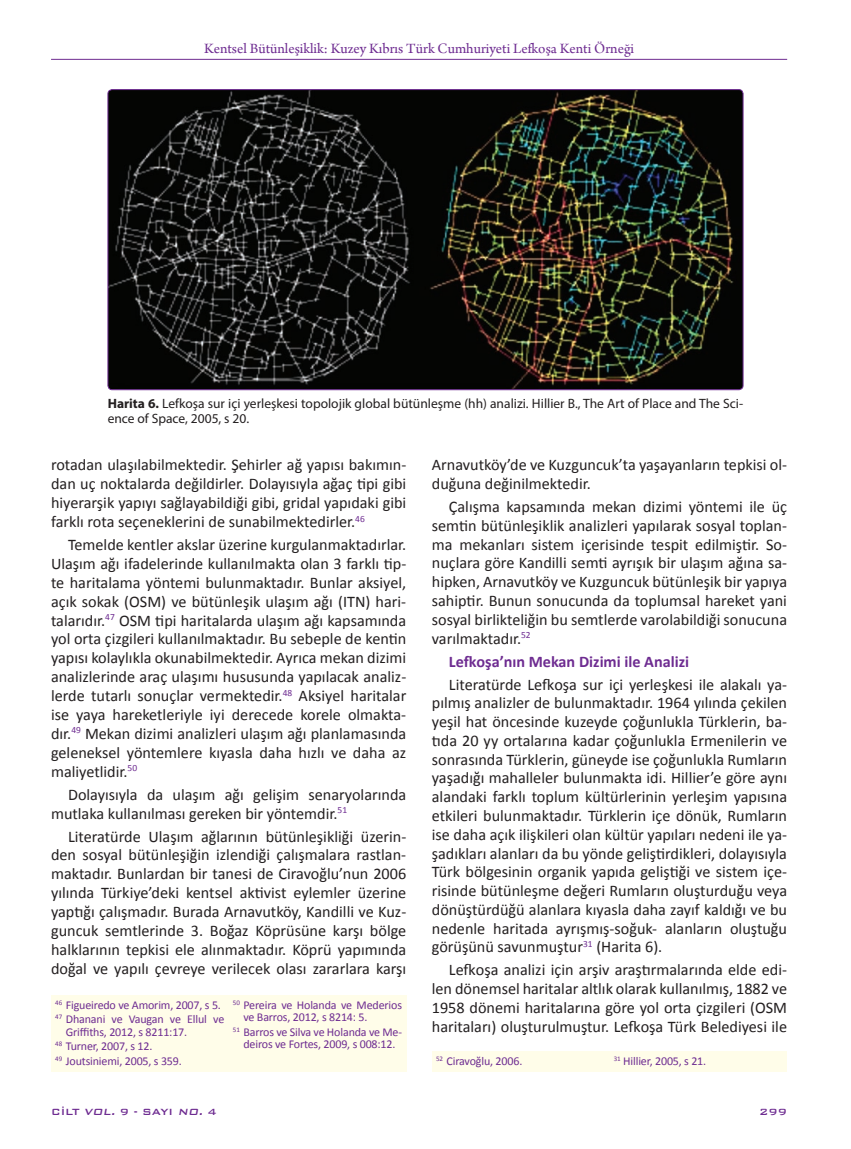
<style>
.page{position:relative;width:851px;height:1149px;background:#fff}
.page>*{position:absolute;margin:0;border:0;box-sizing:border-box;transform-origin:0 0}
.t1{font:16.2px/18.8px "Calibri";color:#231f20;text-align:justify}
.t2{font:700 16.2px "Calibri";color:#6e2c91}
.t3{font:15px "Arno Pro";color:#6e2c91}
.t4{font:13.5px/15px "Myriad Pro";color:#231f20}
.t5{font:12px/14.5px "Calibri";letter-spacing:-.015em;color:#6e2c91}
.t6{font:500 12px "Bank Gothic BT";color:#6e2c91}
.s1{font-weight:700}
.s2{font-style:italic}
</style>
<div class="page">
<hr style="left:51px;top:59px;width:736px;height:1px;background:#6e2c91">
<div style="left:51px;top:995px;width:178px;height:76px;background:#fffde9"></div>
<div style="left:432px;top:1051px;width:177px;height:20px;background:#fffde9"></div>
<div style="left:229px;top:995px;width:177px;height:76px;background:#fffde9"></div>
<div style="left:609px;top:1051px;width:178px;height:20px;background:#fffde9"></div>
<img style="left:108px;top:90px;width:635px;height:299px">
<p class="t3" style="left:204px;top:40px;width:431px">Kentsel Bütünleşiklik: Kuzey Kıbrıs Türk Cumhuriyeti Lefkoşa Kenti Örneği</p>
<p class="t4" style="left:108px;top:395px;width:637px"><span class="s1">Harita 6.</span> Lefkoşa sur içi yerleşkesi topolojik global bütünleşme (hh) analizi. Hillier B., The Art of Place and The Sci&shy;ence of Space, 2005, s 20.</p>
<p class="t1" style="left:51px;top:454px;width:357px">rotadan ulaşılabilmektedir. Şehirler ağ yapısı bakımın&shy;dan uç noktalarda değildirler. Dolayısıyla ağaç tipi gibi hiyerarşik yapıyı sağlayabildiği gibi, gridal yapıdaki gibi farklı rota seçeneklerini de sunabilmektedirler.<sup>46</sup></p>
<p class="t1" style="left:51px;top:534px;width:357px;text-indent:17px">Temelde kentler akslar üzerine kurgulanmaktadırlar.<br>Ulaşım ağı ifadelerinde kullanılmakta olan 3 farklı tip&shy;te haritalama yöntemi bulunmaktadır. Bunlar aksiyel, açık sokak (OSM) ve bütünleşik ulaşım ağı (ITN) hari&shy;talarıdır.<sup>47</sup> OSM tipi haritalarda ulaşım ağı kapsamında yol orta çizgileri kullanılmaktadır. Bu sebeple de kentin yapısı kolaylıkla okunabilmektedir. Ayrıca mekan dizimi analizlerinde araç ulaşımı hususunda yapılacak analiz&shy;lerde tutarlı sonuçlar vermektedir.<sup>48</sup> Aksiyel haritalar ise yaya hareketleriyle iyi derecede korele olmakta&shy;dır.<sup>49</sup> Mekan dizimi analizleri ulaşım ağı planlamasında geleneksel yöntemlere kıyasla daha hızlı ve daha az maliyetlidir.<sup>50</sup></p>
<p class="t1" style="left:51px;top:783px;width:357px;text-indent:17px">Dolayısıyla da ulaşım ağı gelişim senaryolarında mutlaka kullanılması gereken bir yöntemdir.<sup>51</sup></p>
<p class="t1" style="left:51px;top:825px;width:357px;text-indent:17px">Literatürde Ulaşım ağlarının bütünleşikliği üzerin&shy;den sosyal bütünleşiğin izlendiği çalışmalara rastlan&shy;maktadır. Bunlardan bir tanesi de Ciravoğlu’nun 2006 yılında Türkiye’deki kentsel aktivist eylemler üzerine yaptığı çalışmadır. Burada Arnavutköy, Kandilli ve Kuz&shy;guncuk semtlerinde 3. Boğaz Köprüsüne karşı bölge halklarının tepkisi ele alınmaktadır. Köprü yapımında doğal ve yapılı çevreye verilecek olası zararlara karşı</p>
<p class="t5" style="left:55px;top:996px;width:170px"><sup>46</sup> Figueiredo ve Amorim, 2007, s 5.<br><sup>47</sup> Dhanani ve Vaugan ve Ellul ve</p>
<p class="t5" style="left:55px;top:1023px;width:133px;text-indent:10px">Griffiths, 2012, s 8211:17.<br><sup>48</sup> Turner, 2007, s 12.<br><sup>49</sup> Joutsiniemi, 2005, s 359.</p>
<p class="t5" style="left:243px;top:997px;width:160px;line-height:12.5px;text-indent:-10px"><sup>50</sup> Pereira ve Holanda ve Mederios ve Barros, 2012, s 8214: 5.</p>
<p class="t5" style="left:233px;top:1024px;width:171px;line-height:12.5px;text-align:center"><sup>51</sup> Barros ve Silva ve Holanda ve Me&shy;deiros ve Fortes, 2009, s 008:12.</p>
<p class="t6" style="left:51px;top:1104px;width:167px">CİLT <span class="s2">VOL.</span> 9 - SAYI <span class="s2">NO.</span> 4</p>
<p class="t1" style="left:432px;top:455px;width:357px">Arnavutköy’de ve Kuzguncuk’ta yaşayanların tepkisi ol&shy;duğuna değinilmektedir.</p>
<p class="t1" style="left:432px;top:496px;width:356px;text-indent:17px">Çalışma kapsamında mekan dizimi yöntemi ile üç semtin bütünleşiklik analizleri yapılarak sosyal toplan&shy;ma mekanları sistem içerisinde tespit edilmiştir. So&shy;nuçlara göre Kandilli semti ayrışık bir ulaşım ağına sa&shy;hipken, Arnavutköy ve Kuzguncuk bütünleşik bir yapıya sahiptir. Bunun sonucunda da toplumsal hareket yani sosyal birlikteliğin bu semtlerde varolabildiği sonucuna varılmaktadır.<sup>52</sup></p>
<p class="t2" style="left:449px;top:651px;width:242px">Lefkoşa’nın Mekan Dizimi ile Analizi</p>
<p class="t1" style="left:432px;top:674px;width:357px;text-indent:17px">Literatürde Lefkoşa sur içi yerleşkesi ile alakalı ya&shy;pılmış analizler de bulunmaktadır. 1964 yılında çekilen yeşil hat öncesinde kuzeyde çoğunlukla Türklerin, ba&shy;tıda 20 yy ortalarına kadar çoğunlukla Ermenilerin ve sonrasında Türklerin, güneyde ise çoğunlukla Rumların yaşadığı mahalleler bulunmakta idi. Hillier’e göre aynı alandaki farklı toplum kültürlerinin yerleşim yapısına etkileri bulunmaktadır. Türklerin içe dönük, Rumların ise daha açık ilişkileri olan kültür yapıları nedeni ile ya&shy;şadıkları alanları da bu yönde geliştirdikleri, dolayısıyla Türk bölgesinin organik yapıda geliştiği ve sistem içe&shy;risinde bütünleşme değeri Rumların oluşturduğu veya dönüştürdüğü alanlara kıyasla daha zayıf kaldığı ve bu nedenle haritada ayrışmış-soğuk- alanların oluştuğu görüşünü savunmuştur<sup>31</sup> (Harita 6).</p>
<p class="t1" style="left:432px;top:959px;width:357px;text-indent:17px">Lefkoşa analizi için arşiv araştırmalarında elde edi&shy;len dönemsel haritalar altlık olarak kullanılmış, 1882 ve 1958 dönemi haritalarına göre yol orta çizgileri (OSM haritaları) oluşturulmuştur. Lefkoşa Türk Belediyesi ile</p>
<p class="t5" style="left:436px;top:1052px;width:88px"><sup>52</sup> Ciravoğlu, 2006.</p>
<p class="t5" style="left:613px;top:1052px;width:94px"><sup>31</sup> Hillier, 2005, s 21.</p>
<p class="t6" style="left:759px;top:1104px;width:29px">299</p>
</div>
